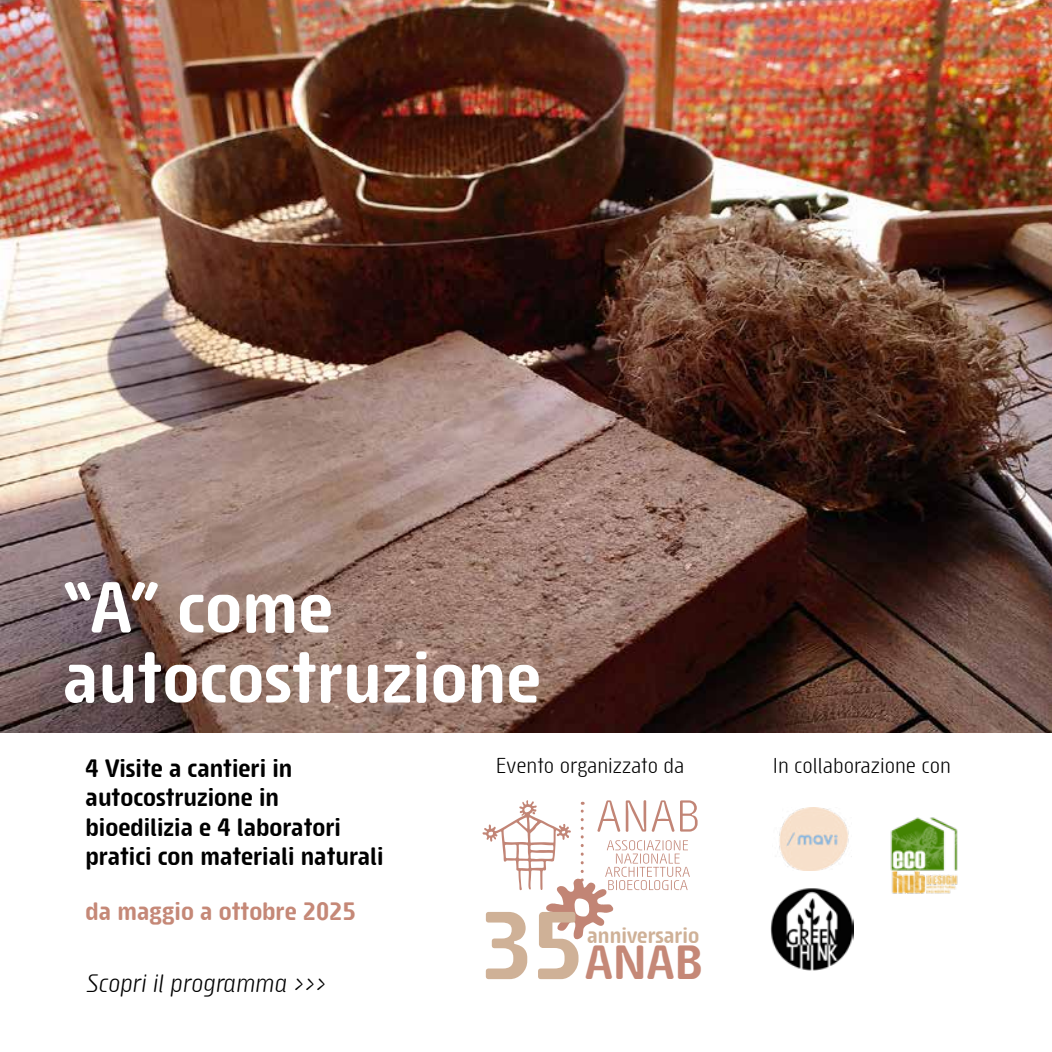
<style>
.page{position:relative;width:1052px;height:1052px;background:#fff}
.page>*{position:absolute;margin:0;border:0;box-sizing:border-box;transform-origin:0 0}
.t1{font:700 70px/70px "Sys TTW00";color:#fff}
.t2{font:700 46.73px "Sys TTW00";color:#c58877}
.t3{font:700 24.5px/29.4px "Sys TTW00";color:#000}
.t4{font:italic 24.5px "Sys TTW00";color:#000}
.t5{font:700 24.5px "Sys TTW00";color:#c58877}
.t6{font:700 21.18px "Sys TTW00";color:#cfb197}
.t7{font:21px "Sys TTW00";color:#000}
.s1{font-size:93.27px;color:#cfb197}
</style>
<div class="page">
<img style="left:0;top:0;width:1052px;height:732px">
<svg style="left:482px;top:800px;width:215px;height:139px"></svg>
<img style="left:779px;top:807px;width:73px;height:63px">
<img style="left:890px;top:817px;width:68px;height:77px">
<img style="left:771px;top:888px;width:83px;height:82px">
<h1 class="t1" style="left:63px;top:569px;width:479px">“A” come autocostruzione</h1>
<p class="t3" style="left:86px;top:752px;width:299px">4 Visite a cantieri in autocostruzione in bioedilizia e 4 laboratori pratici con materiali naturali</p>
<p class="t7" style="left:496px;top:752px;width:190px">Evento organizzato da</p>
<p class="t7" style="left:773px;top:752px;width:180px">In collaborazione con</p>
<p class="t5" style="left:86px;top:895px;width:271px">da maggio a ottobre 2025</p>
<h2 class="t2" style="left:482px;top:931px;width:223px"><span class="s1">35</span>ANAB</h2>
<p class="t6" style="left:587px;top:921px;width:114px">anniversario</p>
<p class="t4" style="left:86px;top:967px;width:242px">Scopri il programma &gt;&gt;&gt;</p>
</div>
